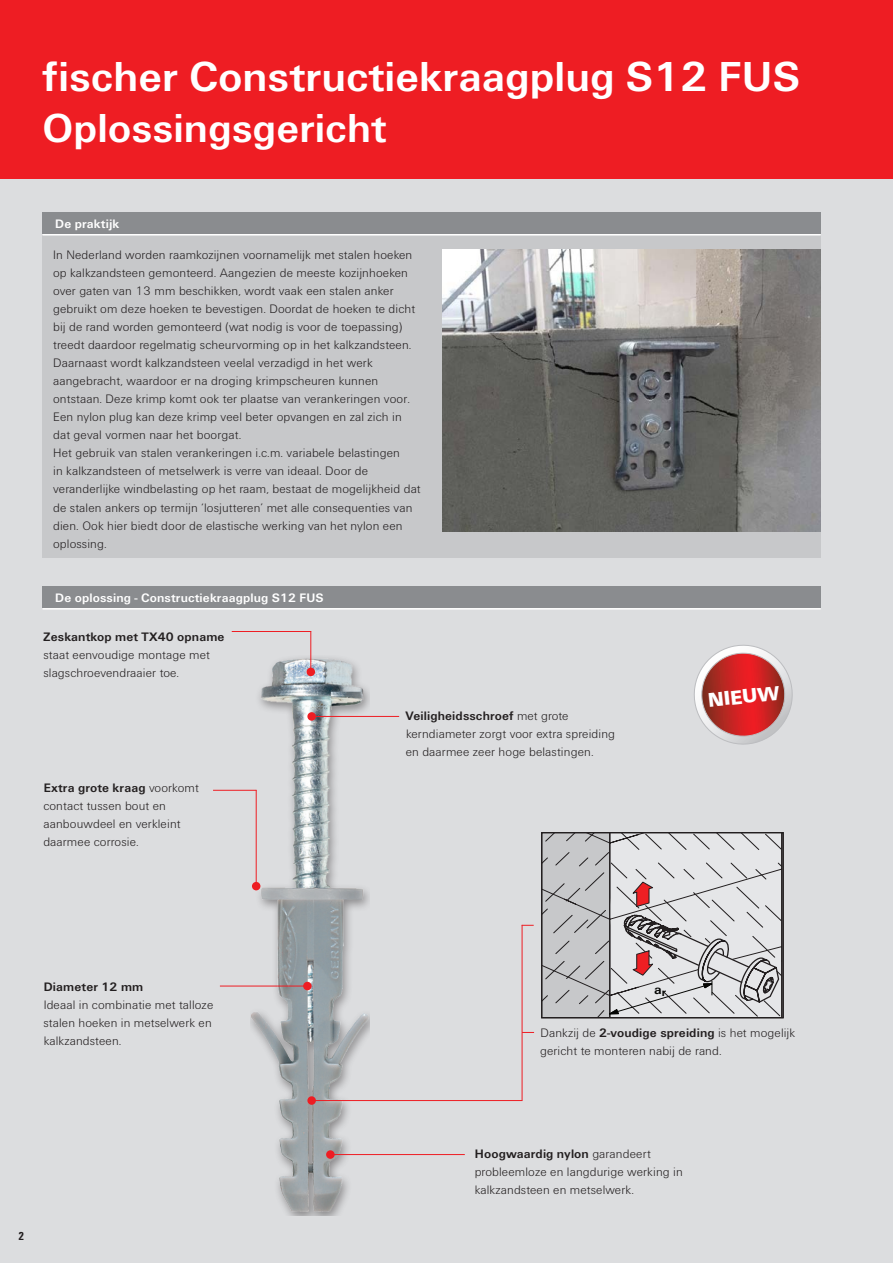
<style>
.page{position:relative;width:893px;height:1263px;background:#fff}
.page>*{position:absolute;margin:0;border:0;box-sizing:border-box;transform-origin:0 0}
.t1{font:700 43.5px "Fi We";color:#fff}
.t2{font:700 42px "Fi We";color:#fff}
.t3{font:900 20.7px "Fi We";color:#fff}
.t4{font:700 13.5px "Fi We";color:#040503;scale:1.04 1}
.Grund_klein{font:300 12.75px/18px "Fi We";letter-spacing:.01em;color:#231f20}
.t5{font:700 12.75px "Fi We";letter-spacing:.01em;color:#fff}
.Grund_klein-2{font:700 12.75px "Fi We";letter-spacing:.01em;color:#231f20}
.t6{font:700 condensed 12px "Fi We";color:#231f20}
.s1{font-weight:700}
.s2{font-weight:300}
</style>
<div class="page">
<div style="left:0;top:179px;width:893px;height:1084px;background:#dcdddf"></div>
<div style="left:0;top:0;width:893px;height:179px;background:#ee1d23"></div>
<img style="left:250px;top:656px;width:119px;height:560px">
<hr style="left:311px;top:1100px;width:211px;height:1px;background:#ee1d23">
<div style="left:307px;top:1096px;width:9px;height:9px;background:#ee1d23;border-radius:50%"></div>
<div style="left:43px;top:213px;width:778px;height:21px;background:#8a8c8f"></div>
<div style="left:43px;top:235px;width:778px;height:323px;background:#c7c8ca"></div>
<hr style="left:43px;top:234px;width:778px;height:2px;background:#fff">
<img style="left:442px;top:250px;width:379px;height:282px">
<svg style="left:694px;top:645px;width:99px;height:100px"></svg>
<hr style="left:310px;top:631px;width:1px;height:41px;background:#ee1d23">
<div style="left:307px;top:668px;width:8px;height:8px;background:#ee1d23;border-radius:50%"></div>
<hr style="left:232px;top:631px;width:79px;height:1px;background:#ee1d23">
<hr style="left:311px;top:716px;width:88px;height:1px;background:#ee1d23">
<div style="left:307px;top:712px;width:9px;height:9px;background:#ee1d23;border-radius:50%"></div>
<hr style="left:220px;top:986px;width:88px;height:1px;background:#ee1d23">
<div style="left:303px;top:982px;width:9px;height:8px;background:#ee1d23;border-radius:50%"></div>
<hr style="left:256px;top:790px;width:1px;height:96px;background:#ee1d23">
<div style="left:252px;top:882px;width:8px;height:8px;background:#ee1d23;border-radius:50%"></div>
<hr style="left:213px;top:790px;width:43px;height:1px;background:#ee1d23">
<div style="left:43px;top:587px;width:778px;height:21px;background:#8a8c8f"></div>
<hr style="left:43px;top:608px;width:778px;height:2px;background:#fff">
<hr style="left:330px;top:1154px;width:135px;height:1px;background:#ee1d23">
<div style="left:326px;top:1150px;width:9px;height:9px;background:#ee1d23;border-radius:50%"></div>
<hr style="left:522px;top:925px;width:1px;height:175px;background:#ee1d23">
<svg style="left:522px;top:925px;width:12px;height:1px"></svg>
<svg style="left:544px;top:835px;width:237px;height:181px"></svg>
<div style="left:541px;top:832px;width:243px;height:186px;border:1px solid #231f20"></div>
<p class="t1" style="left:43px;top:52px;width:759px">fischer Constructiekraagplug S12 FUS</p>
<p class="t2" style="left:43px;top:105px;width:346px">Oplossingsgericht</p>
<p class="t5" style="left:55px;top:217px;width:66px">De praktijk</p>
<p class="Grund_klein" style="left:53px;top:246px;width:364px">In Nederland worden raamkozijnen voornamelijk met stalen hoeken op kalkzandsteen gemonteerd. Aangezien de meeste kozijnhoeken over gaten van 13 mm beschikken, wordt vaak een stalen anker gebruikt om deze hoeken te bevestigen. Doordat de hoeken te dicht bij de rand worden gemonteerd (wat nodig is voor de toepassing) treedt daardoor regelmatig scheurvorming op in het kalkzandsteen.</p>
<p class="Grund_klein" style="left:53px;top:354px;width:358px">Daarnaast wordt kalkzandsteen veelal verzadigd in het werk aangebracht, waardoor er na droging krimpscheuren kunnen ontstaan. Deze krimp komt ook ter plaatse van verankeringen voor.</p>
<p class="Grund_klein" style="left:53px;top:408px;width:350px">Een nylon plug kan deze krimp veel beter opvangen en zal zich in dat geval vormen naar het boorgat.</p>
<p class="Grund_klein" style="left:53px;top:444px;width:369px">Het gebruik van stalen verankeringen i.c.m. variabele belastingen<br>in kalkzandsteen of metselwerk is verre van ideaal. Door de veranderlijke windbelasting op het raam, bestaat de mogelijkheid dat de stalen ankers op termijn ‘losjutteren’ met alle consequenties van dien. Ook hier biedt door de elastische werking van het nylon een oplossing.</p>
<p class="t5" style="left:55px;top:591px;width:270px">De oplossing - Constructiekraagplug S12 FUS</p>
<p class="Grund_klein" style="left:43px;top:628px;width:183px"><span class="s1">Zeskantkop met TX40 opname </span>staat eenvoudige montage met slagschroevendraaier toe.</p>
<p class="Grund_klein-2" style="left:44px;top:781px;width:157px">Extra grote kraag <span class="s2">voorkomt</span></p>
<p class="Grund_klein" style="left:43px;top:797px;width:139px">contact tussen bout en aanbouwdeel en verkleint daarmee corrosie.</p>
<p class="Grund_klein" style="left:406px;top:707px;width:211px"><span class="s1">Veiligheidsschroef</span> met grote kerndiameter zorgt voor extra spreiding en daarmee zeer hoge belastingen.</p>
<p class="t3" style="left:707px;top:688px;width:73px;rotate:-6deg">NIEUW</p>
<p class="Grund_klein-2" style="left:44px;top:980px;width:101px">Diameter 12 mm</p>
<p class="Grund_klein" style="left:43px;top:996px;width:171px;text-align:justify">Ideaal in combinatie met talloze stalen hoeken in metselwerk en kalkzandsteen.</p>
<p class="t6" style="left:18px;top:1229px;width:7px">2</p>
<p class="t4" style="left:654px;top:982px;width:13px">a<sub>r</sub></p>
<p class="Grund_klein" style="left:540px;top:1023px;width:257px">Dankzij de <span class="s1">2-voudige spreiding</span> is het mogelijk gericht te monteren nabij de rand.</p>
<p class="Grund_klein" style="left:475px;top:1145px;width:210px"><span class="s1">Hoogwaardig nylon</span> garandeert probleemloze en langdurige werking in kalkzandsteen en metselwerk.</p>
</div>
